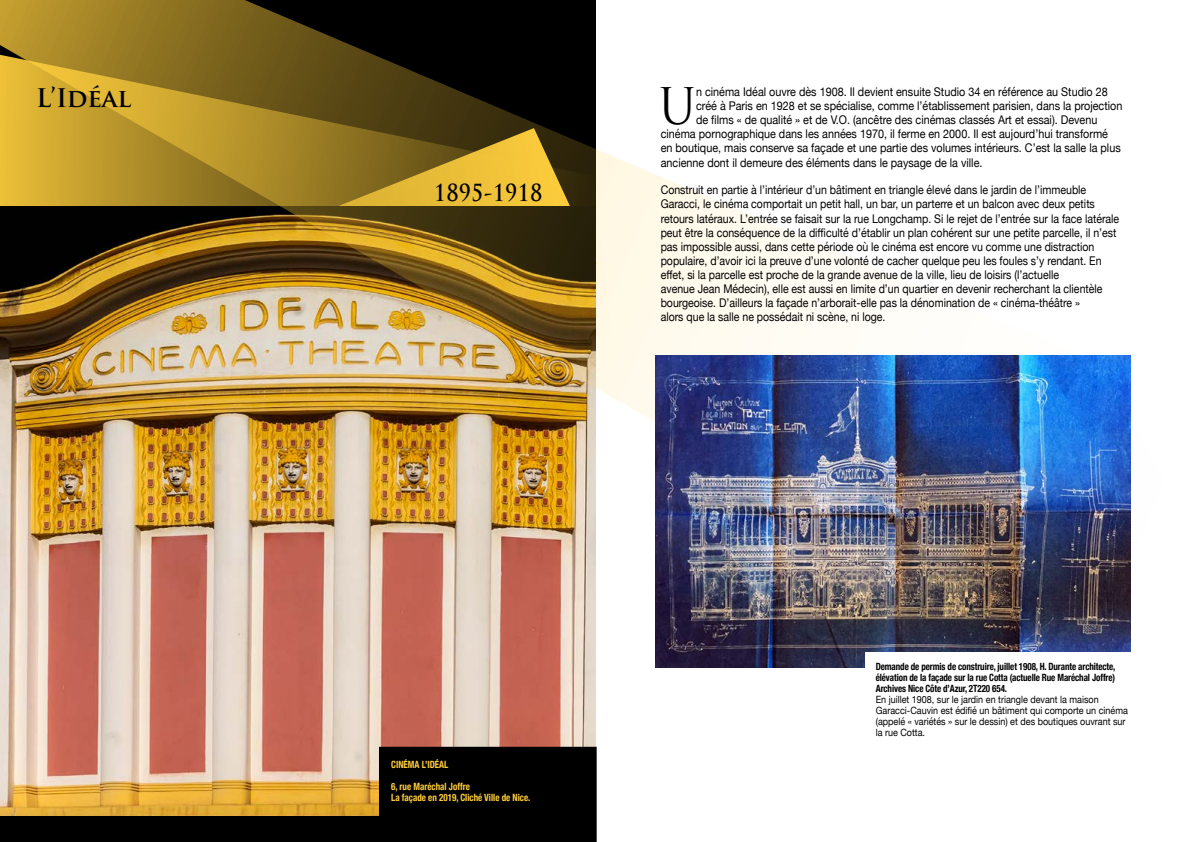
<style>
.page{position:relative;width:1191px;height:842px;background:#fff}
.page>*{position:absolute;margin:0;border:0;box-sizing:border-box;transform-origin:0 0}
.t1{font:49.2px "Trajan Pro";color:#000;scale:.9 1}
.t2{font:700 25px "Trajan Pro";letter-spacing:-.005em;color:#000}
.t3{font:700 23px "Trajan Pro";letter-spacing:.035em;color:#000;scale:.85 1}
.t4{font:12px/14px "Helvetica Neue";color:#000;scale:.88 1}
.t5{font:12px "Helvetica Neue";color:#000;scale:.9 1}
.t6{font:10px/11px "Helvetica Neue";color:#000;scale:.9 1}
.t7{font:700 condensed 10px/11px "Helvetica Neue";letter-spacing:-.01em;color:#000;text-align:justify;scale:.9 1}
.t8{font:700 condensed 10px/11px "Helvetica Neue";color:#ffcf3d;scale:.9 1}
</style>
<div class="page">
<img style="left:0;top:0;width:1131px;height:831px">
<img style="left:656px;top:355px;width:474px;height:312px">
<div style="left:866px;top:652px;width:325px;height:107px;background:#fff"></div>
<svg style="left:0;top:747px;width:596px;height:95px;background:#675033"></svg>
<h2 class="t2" style="left:36px;top:82px;width:97px">L’Idéal</h2>
<h3 class="t3" style="left:434px;top:179px;width:128px">1895-1918</h3>
<h1 class="t1" style="left:659px;top:75px;width:42px">U</h1>
<p class="t5" style="left:696px;top:84px;width:459px">n cinéma Idéal ouvre dès 1908. Il devient ensuite Studio 34 en référence au Studio 28</p>
<p class="t5" style="left:696px;top:98px;width:475px">créé à Paris en 1928 et se spécialise, comme l’établissement parisien, dans la projection</p>
<p class="t5" style="left:696px;top:112px;width:447px">de films « de qualité » et de V.O. (ancêtre des cinémas classés Art et essai). Devenu</p>
<p class="t5" style="left:660px;top:126px;width:498px">cinéma pornographique dans les années 1970, il ferme en 2000. Il est aujourd’hui transformé</p>
<p class="t5" style="left:660px;top:140px;width:512px">en boutique, mais conserve sa façade et une partie des volumes intérieurs. C’est la salle la plus</p>
<p class="t5" style="left:660px;top:154px;width:359px">ancienne dont il demeure des éléments dans le paysage de la ville.</p>
<p class="t4" style="left:660px;top:184px;width:522px">Construit en partie à l’intérieur d’un bâtiment en triangle élevé dans le jardin de l’immeuble Garacci, le cinéma comportait un petit hall, un bar, un parterre et un balcon avec deux petits retours latéraux. L’entrée se faisait sur la rue Longchamp. Si le rejet de l’entrée sur la face latérale peut être la conséquence de la difficulté d’établir un plan cohérent sur une petite parcelle, il n’est pas impossible aussi, dans cette période où le cinéma est encore vu comme une distraction populaire, d’avoir ici la preuve d’une volonté de cacher quelque peu les foules s’y rendant. En effet, si la parcelle est proche de la grande avenue de la ville, lieu de loisirs (l’actuelle<br>avenue Jean Médecin), elle est aussi en limite d’un quartier en devenir recherchant la clientèle bourgeoise. D’ailleurs la façade n’arborait-elle pas la dénomination de « cinéma-théâtre »<br>alors que la salle ne possédait ni scène, ni loge.</p>
<p class="t8" style="left:391px;top:758px;width:65px">CINÉMA L’IDÉAL</p>
<p class="t8" style="left:391px;top:780px;width:156px">6, rue Maréchal Joffre<br>La façade en 2019, Cliché Ville de Nice.</p>
<p class="t7" style="left:875px;top:660px;width:268px">Demande de permis de construire, juillet 1908, H. Durante architecte, élévation de la façade sur la rue Cotta (actuelle Rue Maréchal Joffre)<br>Archives Nice Côte d’Azur, 2T220 654.</p>
<p class="t6" style="left:875px;top:694px;width:282px">En juillet 1908, sur le jardin en triangle devant la maison Garacci-Cauvin est édifié un bâtiment qui comporte un cinéma (appelé « variétés » sur le dessin) et des boutiques ouvrant sur la rue Cotta.</p>
</div>
